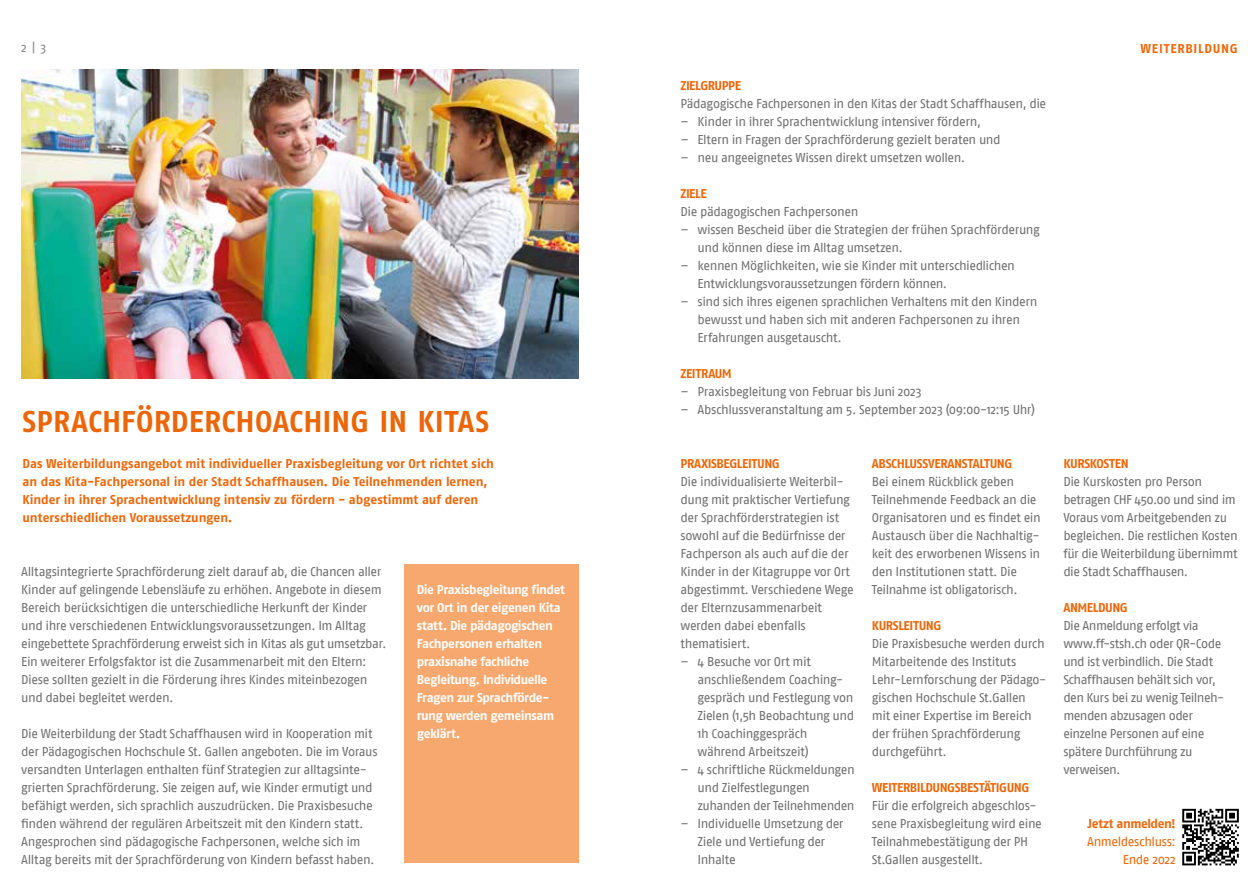
<style>
.page{position:relative;width:1259px;height:893px;background:#fff}
.page>*{position:absolute;margin:0;border:0;box-sizing:border-box;transform-origin:0 0}
.t1{font:700 30px "Fago No";letter-spacing:.01em;color:#ec6608}
.t2{font:12.75px/18px "Fago No";letter-spacing:-.035em;color:#706f6f}
.t3{font:700 12.75px/18px "Fago No";letter-spacing:-.01em;color:#ec6608}
.t4{font:700 12.75px/18px "Fago No";letter-spacing:-.035em;color:#fff}
.t5{font:700 12.75px "Fago No";letter-spacing:-.03em;color:#ec6608}
.t6{font:700 12.75px "Fago No";letter-spacing:-.04em;color:#ec6608}
.t7{font:700 12.75px "Fago No";letter-spacing:-.035em;color:#ec6608}
.t8{font:12.75px/18px "Fago No";letter-spacing:-.035em;color:#ec6608;text-align:right}
.t9{font:700 12.75px "Fago No";letter-spacing:.055em;color:#ec6608}
.t10{font:12.75px "Fago No";color:#878787}
</style>
<div class="page">
<div style="left:404px;top:564px;width:174px;height:299px;background:#f6a86e"></div>
<svg style="left:1182px;top:808px;width:57px;height:58px"></svg>
<svg style="left:1182px;top:809px;width:56px;height:56px"></svg>
<img style="left:21px;top:70px;width:557px;height:308px">
<p class="t10" style="left:21px;top:40px;width:27px">2 | 3</p>
<p class="t9" style="left:1140px;top:41px;width:99px">WEITERBILDUNG</p>
<h1 class="t1" style="left:23px;top:404px;width:468px">SPRACHFÖRDERCHOACHING IN KITAS</h1>
<p class="t3" style="left:23px;top:454px;width:473px">Das Weiterbildungsangebot mit individueller Praxisbegleitung vor Ort richtet sich an das Kita-Fachpersonal in der Stadt Schaffhausen. Die Teilnehmenden lernen, Kinder in ihrer Sprachentwicklung intensiv zu fördern - abgestimmt auf deren unterschiedlichen Voraussetzungen.</p>
<p class="t2" style="left:21px;top:562px;width:366px">Alltagsintegrierte Sprachförderung zielt darauf ab, die Chancen aller Kinder auf gelingende Lebensläufe zu erhöhen. Angebote in diesem Bereich berücksichtigen die unterschiedliche Herkunft der Kinder und ihre verschiedenen Entwicklungsvoraussetzungen. Im Alltag eingebettete Sprachförderung erweist sich in Kitas als gut umsetzbar.<br>Ein weiterer Erfolgsfaktor ist die Zusammenarbeit mit den Eltern:<br>Diese sollten gezielt in die Förderung ihres Kindes miteinbezogen und dabei begleitet werden.</p>
<p class="t2" style="left:21px;top:724px;width:358px">Die Weiterbildung der Stadt Schaffhausen wird in Kooperation mit der Pädagogischen Hochschule St. Gallen angeboten. Die im Voraus versandten Unterlagen enthalten fünf Strategien zur alltagsinte&shy;grierten Sprachförderung. Sie zeigen auf, wie Kinder ermutigt und befähigt werden, sich sprachlich auszudrücken. Die Praxisbesuche finden während der regulären Arbeitszeit mit den Kindern statt.<br>Angesprochen sind pädagogische Fachpersonen, welche sich im Alltag bereits mit der Sprachförderung von Kindern befasst haben.</p>
<p class="t4" style="left:417px;top:580px;width:150px">Die Praxisbegleitung findet vor Ort in der eigenen Kita statt. Die pädagogischen<br>Fachpersonen erhalten praxisnahe fachliche<br>Begleitung. Individuelle<br>Fragen zur Sprachförde&shy;rung werden gemeinsam geklärt.</p>
<p class="t6" style="left:680px;top:78px;width:62px">ZIELGRUPPE</p>
<p class="t2" style="left:680px;top:94px;width:367px">Pädagogische Fachpersonen in den Kitas der Stadt Schaffhausen, die</p>
<p class="t2" style="left:680px;top:112px;width:302px">– Kinder in ihrer Sprachentwicklung intensiver fördern,</p>
<p class="t2" style="left:680px;top:130px;width:322px">– Eltern in Fragen der Sprachförderung gezielt beraten und</p>
<p class="t2" style="left:680px;top:148px;width:286px">– neu angeeignetes Wissen direkt umsetzen wollen.</p>
<p class="t3" style="left:680px;top:184px;width:28px">ZIELE</p>
<p class="t2" style="left:680px;top:202px;width:179px">Die pädagogischen Fachpersonen</p>
<p class="t2" style="left:697px;top:220px;width:344px;text-indent:-17px">– wissen Bescheid über die Strategien der frühen Sprachförderung und können diese im Alltag umsetzen.</p>
<p class="t2" style="left:697px;top:256px;width:319px;text-indent:-17px">– kennen Möglichkeiten, wie sie Kinder mit unterschiedlichen<br>Entwicklungsvoraussetzungen fördern können.</p>
<p class="t2" style="left:697px;top:292px;width:341px;text-indent:-17px">– sind sich ihres eigenen sprachlichen Verhaltens mit den Kindern bewusst und haben sich mit anderen Fachpersonen zu ihren<br>Erfahrungen ausgetauscht.</p>
<p class="t5" style="left:680px;top:366px;width:53px">ZEITRAUM</p>
<p class="t2" style="left:680px;top:383px;width:243px">– Praxisbegleitung von Februar bis Juni 2023</p>
<p class="t2" style="left:680px;top:401px;width:356px">– Abschlussveranstaltung am 5. September 2023 (09:00-12:15 Uhr)</p>
<p class="t7" style="left:680px;top:456px;width:101px">PRAXISBEGLEITUNG</p>
<p class="t2" style="left:680px;top:473px;width:175px">Die individualisierte Weiterbil&shy;dung mit praktischer Vertiefung der Sprachförderstrategien ist sowohl auf die Bedürfnisse der<br>Fachperson als auch auf die der<br>Kinder in der Kitagruppe vor Ort abgestimmt. Verschiedene Wege der Elternzusammenarbeit werden dabei ebenfalls thematisiert.</p>
<p class="t2" style="left:697px;top:653px;width:158px;text-indent:-17px">– 4 Besuche vor Ort mit anschließendem Coaching&shy;gespräch und Festlegung von<br>Zielen (1,5h Beobachtung und<br>1h Coachinggespräch während Arbeitszeit)</p>
<p class="t2" style="left:697px;top:761px;width:159px;text-indent:-17px">– 4 schriftliche Rückmeldungen und Zielfestlegungen zuhanden der Teilnehmenden</p>
<p class="t2" style="left:697px;top:815px;width:147px;text-indent:-17px">– Individuelle Umsetzung der<br>Ziele und Vertiefung der<br>Inhalte</p>
<p class="t5" style="left:872px;top:456px;width:142px">ABSCHLUSSVERANSTALTUNG</p>
<p class="t2" style="left:872px;top:473px;width:170px">Bei einem Rückblick geben<br>Teilnehmende Feedback an die<br>Organisatoren und es findet ein<br>Austausch über die Nachhaltig&shy;keit des erworbenen Wissens in den Institutionen statt. Die<br>Teilnahme ist obligatorisch.</p>
<p class="t5" style="left:872px;top:618px;width:71px">KURSLEITUNG</p>
<p class="t2" style="left:872px;top:635px;width:176px">Die Praxisbesuche werden durch<br>Mitarbeitende des Instituts<br>Lehr-Lernforschung der Pädago&shy;gischen Hochschule St.Gallen mit einer Expertise im Bereich der frühen Sprachförderung durchgeführt.</p>
<p class="t6" style="left:872px;top:780px;width:159px">WEITERBILDUNGSBESTÄTIGUNG</p>
<p class="t2" style="left:872px;top:797px;width:171px">Für die erfolgreich abgeschlos&shy;sene Praxisbegleitung wird eine<br>Teilnahmebestätigung der PH<br>St.Gallen ausgestellt.</p>
<p class="t5" style="left:1063px;top:456px;width:67px">KURSKOSTEN</p>
<p class="t2" style="left:1063px;top:473px;width:176px">Die Kurskosten pro Person betragen CHF 450.00 und sind im<br>Voraus vom Arbeitgebenden zu begleichen. Die restlichen Kosten für die Weiterbildung übernimmt die Stadt Schaffhausen.</p>
<p class="t6" style="left:1063px;top:600px;width:66px">ANMELDUNG</p>
<p class="t2" style="left:1063px;top:617px;width:162px">Die Anmeldung erfolgt via www.ff-stsh.ch oder QR-Code und ist verbindlich. Die Stadt<br>Schaffhausen behält sich vor, den Kurs bei zu wenig Teilneh&shy;menden abzusagen oder einzelne Personen auf eine spätere Durchführung zu verweisen.</p>
<p class="t7" style="left:1087px;top:816px;width:90px">Jetzt anmelden!</p>
<p class="t8" style="left:1087px;top:833px;width:90px">Anmeldeschluss:<br>Ende 2022</p>
</div>
